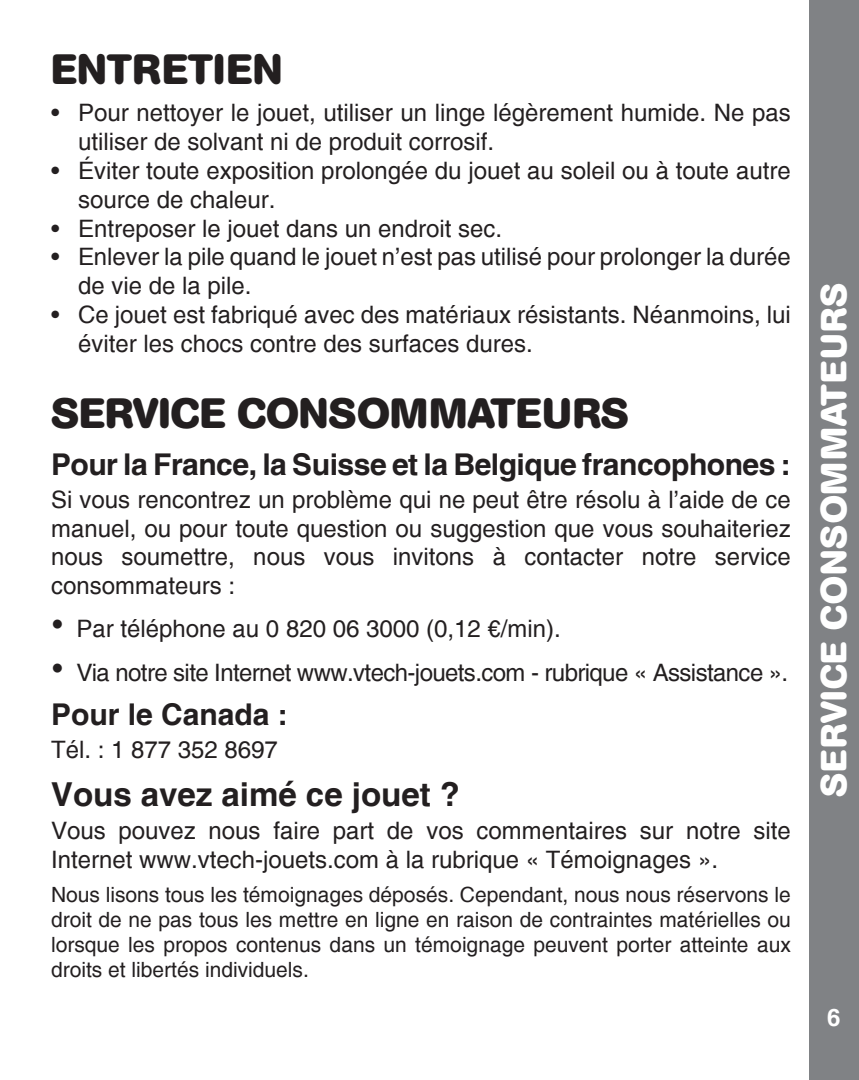
<style>
.page{position:relative;width:859px;height:1080px;background:#fff}
.page>*{position:absolute;margin:0;border:0;box-sizing:border-box;transform-origin:0 0}
.heading_01{font:700 42px "AG Book Rounded";color:#231f20}
.t1{font:700 36px "AG Book Rounded";letter-spacing:.025em;color:#fff}
.t2{font:700 33px "Helvetica";color:#231f20}
.bold{font:700 30px "Helvetica";letter-spacing:-.015em;color:#231f20}
.notes{font:24px/28.8px "Helvetica";color:#231f20}
.notes-2{font:24px "Helvetica";letter-spacing:-.025em;color:#231f20}
.Body_text_hang{font:700 24px "Helvetica";color:#fff}
.t3{font:21px/25.2px "Helvetica";color:#231f20;text-align:justify}
.s1{font-family:"Arial";font-size:36px}
</style>
<div class="page">
<div style="left:809px;top:0;width:50px;height:1080px;background:#808285"></div>
<p class="heading_01" style="left:51px;top:45px;width:233px">ENTRETIEN</p>
<p class="notes" style="left:78px;top:99px;width:714px;text-indent:-27px">• Pour nettoyer le jouet, utiliser un linge légèrement humide. Ne pas utiliser de solvant ni de produit corrosif.</p>
<p class="notes" style="left:78px;top:156px;width:714px;text-indent:-27px">• Éviter toute exposition prolongée du jouet au soleil ou à toute autre source de chaleur.</p>
<p class="notes" style="left:51px;top:214px;width:453px">• Entreposer le jouet dans un endroit sec.</p>
<p class="notes" style="left:78px;top:243px;width:714px;text-indent:-27px">• Enlever la pile quand le jouet n’est pas utilisé pour prolonger la durée de vie de la pile.</p>
<p class="notes" style="left:78px;top:300px;width:714px;text-indent:-27px">• Ce jouet est fabriqué avec des matériaux résistants. Néanmoins, lui éviter les chocs contre des surfaces dures.</p>
<p class="heading_01" style="left:51px;top:389px;width:579px">SERVICE CONSOMMATEURS</p>
<p class="bold" style="left:51px;top:446px;width:741px">Pour la France, la Suisse et la Belgique francophones :</p>
<p class="notes" style="left:51px;top:485px;width:741px;text-align:justify">Si vous rencontrez un problème qui ne peut être résolu à l’aide de ce manuel, ou pour toute question ou suggestion que vous souhaiteriez nous soumettre, nous vous invitons à contacter notre service consommateurs :</p>
<p class="notes" style="left:51px;top:615px;width:511px"><span class="s1">•</span> Par téléphone au 0 820 06 3000 (0,12 €/min).</p>
<p class="notes-2" style="left:51px;top:658px;width:739px"><span class="s1">•</span> Via notre site Internet www.vtech-jouets.com - rubrique « Assistance ».</p>
<p class="bold" style="left:51px;top:696px;width:238px">Pour le Canada :</p>
<p class="notes" style="left:51px;top:736px;width:228px">Tél. : 1 877 352 8697</p>
<p class="t2" style="left:51px;top:774px;width:411px">Vous avez aimé ce jouet ?</p>
<p class="notes" style="left:51px;top:817px;width:741px">Vous pouvez nous faire part de vos commentaires sur notre site<br>Internet www.vtech-jouets.com à la rubrique « Témoignages ».</p>
<p class="t3" style="left:51px;top:882px;width:741px">Nous lisons tous les témoignages déposés. Cependant, nous nous réservons le droit de ne pas tous les mettre en ligne en raison de contraintes matérielles ou lorsque les propos contenus dans un témoignage peuvent porter atteinte aux droits et libertés individuels.</p>
<p class="t1" style="left:813px;top:797px;width:515px;rotate:-90deg">SERVICE CONSOMMATEURS</p>
<p class="Body_text_hang" style="left:827px;top:1003px;width:15px">6</p>
</div>
